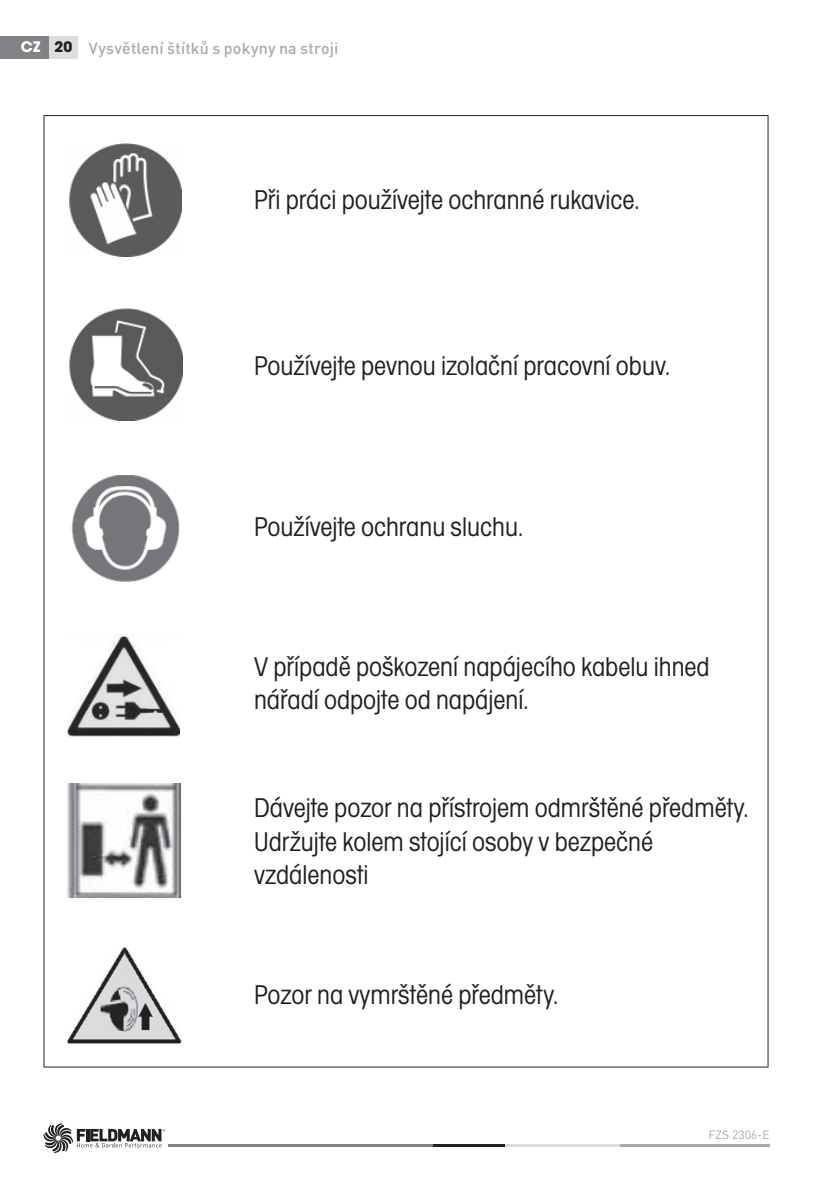
<style>
.page{position:relative;width:840px;height:1198px;background:#fff}
.page>*{position:absolute;margin:0;border:0;box-sizing:border-box;transform-origin:0 0}
.t1{font:28px/33.6px "Avant Gar Got Itc TOT Boo Con";color:#231f20}
.t2{font:500 16px "DIN Pro";letter-spacing:.005em;color:#a8a9ad}
.t3{font:700 16px "Avant Gar Got Itc TOT";color:#fff}
.t4{font:12px "DIN Pro";color:#a8a9ad}
.s1{color:#231f20}
</style>
<div class="page">
<hr style="left:619px;top:1144px;width:150px;height:3px;background:#a8a9ad">
<hr style="left:504px;top:1144px;width:115px;height:3px;background:#dcdddf">
<hr style="left:168px;top:1144px;width:265px;height:3px;background:#808285">
<hr style="left:433px;top:1144px;width:71px;height:3px;background:#231f20">
<svg style="left:43px;top:1123px;width:122px;height:29px"></svg>
<div style="left:0;top:36px;width:49px;height:22px;background:#808285"></div>
<div style="left:49px;top:36px;width:29px;height:22px;background:#dcdddf"></div>
<hr style="left:43px;top:115px;width:725px;height:1px;background:#231f20">
<hr style="left:43px;top:116px;width:1px;height:950px;background:#231f20">
<hr style="left:767px;top:116px;width:1px;height:950px;background:#231f20">
<hr style="left:43px;top:1066px;width:725px;height:1px;background:#231f20">
<img style="left:69px;top:143px;width:113px;height:114px">
<img style="left:69px;top:308px;width:113px;height:113px">
<img style="left:71px;top:475px;width:109px;height:107px">
<img style="left:67px;top:634px;width:112px;height:102px">
<img style="left:67px;top:784px;width:113px;height:113px">
<img style="left:67px;top:947px;width:115px;height:97px">
<p class="t3" style="left:21px;top:36px;width:53px">CZ <span class="s1">20</span></p>
<p class="t2" style="left:89px;top:37px;width:251px">Vysvětlení štítků s pokyny na stroji</p>
<p class="t1" style="left:254px;top:183px;width:387px">Při práci používejte ochranné rukavice.</p>
<p class="t1" style="left:254px;top:350px;width:417px">Používejte pevnou izolační pracovní obuv.</p>
<p class="t1" style="left:254px;top:510px;width:270px">Používejte ochranu sluchu.</p>
<p class="t1" style="left:254px;top:650px;width:457px">V případě poškození napájecího kabelu ihned nářadí odpojte od napájení.</p>
<p class="t1" style="left:254px;top:791px;width:496px">Dávejte pozor na přístrojem odmrštěné předměty.<br>Udržujte kolem stojící osoby v bezpečné vzdálenosti</p>
<p class="t1" style="left:254px;top:977px;width:305px">Pozor na vymrštěné předměty.</p>
<p class="t4" style="left:708px;top:1126px;width:63px">FZS 2306-E</p>
</div>
